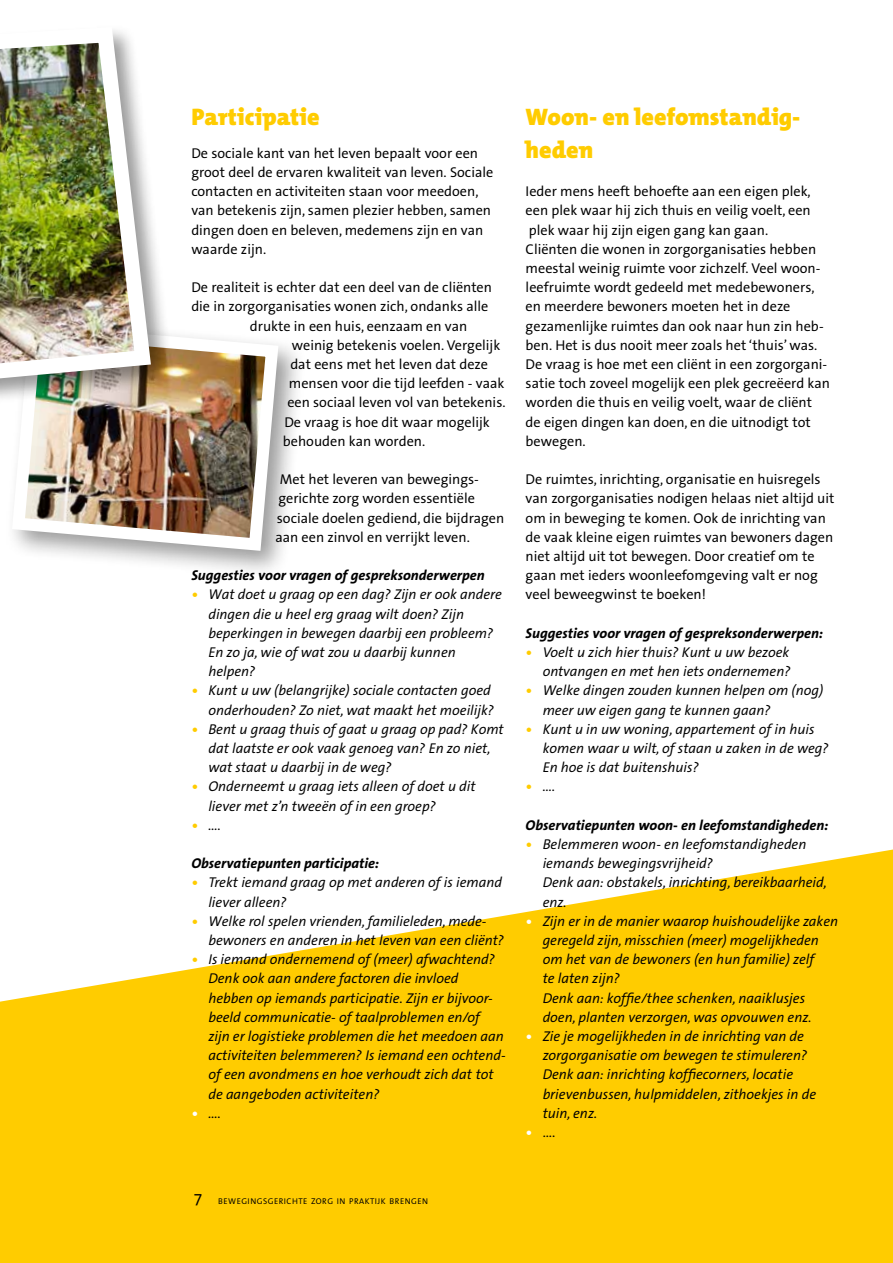
<style>
.page{position:relative;width:893px;height:1263px;background:#fff}
.page>*{position:absolute;margin:0;border:0;box-sizing:border-box;transform-origin:0 0}
.t1{font:900 24px/32.4px "The Mix";color:#fc0}
.t2{font:italic 14.25px/19.2px "The Sans Office";color:#000}
.t3{font:14.25px/19.2px "The Sans Office";color:#000}
.t4{font:italic 700 14.25px "The Sans Office";color:#000}
.t5{font:8.4px "The Sans Office";letter-spacing:.055em;color:#000}
.s1{font-weight:700;font-style:normal;color:#fc0}
.s2{font-weight:700;font-style:normal;color:#fff}
.s3{font-weight:700;color:#fff}
.s4{font-size:16.5px}
</style>
<div class="page">
<svg style="left:0;top:849px;width:893px;height:414px;fill:#fc0"></svg>
<div style="left:4px;top:316px;width:303px;height:263px;background:#000;opacity:.4"></div>
<img style="left:6px;top:318px;width:279px;height:239px">
<div style="left:0;top:24px;width:175px;height:412px;background:#000;opacity:.4"></div>
<img style="left:0;top:24px;width:159px;height:397px">
<h1 class="t1" style="left:191px;top:101px;width:130px">Participatie</h1>
<p class="t3" style="left:191px;top:144px;width:304px">De sociale kant van het leven bepaalt voor een groot deel de ervaren kwaliteit van leven. Sociale contacten en activiteiten staan voor meedoen, van betekenis zijn, samen plezier hebben, samen dingen doen en beleven, medemens zijn en van waarde zijn.</p>
<p class="t3" style="left:191px;top:278px;width:302px">De realiteit is echter dat een deel van de cliënten</p>
<p class="t3" style="left:191px;top:297px;width:299px">die in zorgorganisaties wonen zich, ondanks alle</p>
<p class="t3" style="left:250px;top:317px;width:219px">drukte in een huis, eenzaam en van</p>
<p class="t3" style="left:292px;top:336px;width:210px">weinig betekenis voelen. Vergelijk</p>
<p class="t3" style="left:290px;top:355px;width:199px">dat eens met het leven dat deze</p>
<p class="t3" style="left:289px;top:374px;width:217px">mensen voor die tijd leefden - vaak</p>
<p class="t3" style="left:287px;top:393px;width:220px">een sociaal leven vol van betekenis.</p>
<p class="t3" style="left:284px;top:413px;width:207px">De vraag is hoe dit waar mogelijk</p>
<p class="t3" style="left:283px;top:432px;width:144px">behouden kan worden.</p>
<p class="t3" style="left:275px;top:470px;width:230px;text-indent:4px">Met het leveren van bewegings&shy;gerichte zorg worden essentiële sociale doelen gediend, die bijdragen aan een zinvol en verrijkt leven.</p>
<p class="t4" style="left:191px;top:568px;width:295px">Suggesties voor vragen of gespreksonderwerpen</p>
<p class="t2" style="left:208px;top:586px;width:295px;text-indent:-17px"><span class="s1">•</span> Wat doet u graag op een dag? Zijn er ook andere dingen die u heel erg graag wilt doen? Zijn beperkingen in bewegen daarbij een probleem?<br>En zo ja, wie of wat zou u daarbij kunnen helpen?</p>
<p class="t2" style="left:191px;top:682px;width:304px;text-align:right"><span class="s1">•</span> Kunt u uw (belangrijke) sociale contacten goed onderhouden? Zo niet, wat maakt het moeilijk?</p>
<p class="t2" style="left:208px;top:720px;width:297px;text-indent:-17px"><span class="s1">•</span> Bent u graag thuis of gaat u graag op pad? Komt dat laatste er ook vaak genoeg van? En zo niet, wat staat u daarbij in de weg?</p>
<p class="t2" style="left:208px;top:778px;width:269px;text-indent:-17px"><span class="s1">•</span> Onderneemt u graag iets alleen of doet u dit liever met z’n tweeën of in een groep?</p>
<p class="t2" style="left:191px;top:816px;width:31px"><span class="s1">•</span> ….</p>
<p class="t4" style="left:191px;top:856px;width:189px">Observatiepunten participatie:</p>
<p class="t2" style="left:208px;top:874px;width:295px;text-indent:-17px"><span class="s1">•</span> Trekt iemand graag op met anderen of is iemand liever alleen?</p>
<p class="t2" style="left:208px;top:912px;width:297px;text-indent:-17px"><span class="s1">•</span> Welke rol spelen vrienden, familieleden, mede&shy;bewoners en anderen in het leven van een cliënt?</p>
<p class="t2" style="left:191px;top:950px;width:305px"><span class="s1">•</span> Is iemand ondernemend of (meer) afwachtend?</p>
<p class="t2" style="left:208px;top:970px;width:299px;text-indent:-17px"><span class="s1">•</span> Denk ook aan andere factoren die invloed hebben op iemands participatie. Zijn er bijvoor&shy;beeld communicatie- of taalproblemen en/of<br>zijn er logistieke problemen die het meedoen aan activiteiten belemmeren? Is iemand een ochtend&shy;of een avondmens en hoe verhoudt zich dat tot de aangeboden activiteiten?</p>
<p class="t2" style="left:191px;top:1104px;width:31px"><span class="s2">•</span> ….</p>
<h1 class="t1" style="left:526px;top:101px;width:276px">Woon- en leefomstandig&shy;heden</h1>
<p class="t3" style="left:526px;top:182px;width:306px">Ieder mens heeft behoefte aan een eigen plek, een plek waar hij zich thuis en veilig voelt, een plek waar hij zijn eigen gang kan gaan.<br>Cliënten die wonen in zorgorganisaties hebben meestal weinig ruimte voor zichzelf. Veel woon&shy;leefruimte wordt gedeeld met medebewoners, en meerdere bewoners moeten het in deze gezamenlijke ruimtes dan ook naar hun zin heb&shy;ben. Het is dus nooit meer zoals het ‘thuis’ was.<br>De vraag is hoe met een cliënt in een zorgorgani&shy;satie toch zoveel mogelijk een plek gecreëerd kan worden die thuis en veilig voelt, waar de cliënt de eigen dingen kan doen, en die uitnodigt tot bewegen.</p>
<p class="t3" style="left:526px;top:470px;width:310px">De ruimtes, inrichting, organisatie en huisregels van zorgorganisaties nodigen helaas niet altijd uit om in beweging te komen. Ook de inrichting van de vaak kleine eigen ruimtes van bewoners dagen niet altijd uit tot bewegen. Door creatief om te gaan met ieders woonleefomgeving valt er nog veel beweegwinst te boeken!</p>
<p class="t4" style="left:526px;top:625px;width:299px">Suggesties voor vragen of gespreksonderwerpen:</p>
<p class="t2" style="left:526px;top:643px;width:266px;text-align:right"><span class="s1">•</span> Voelt u zich hier thuis? Kunt u uw bezoek ontvangen en met hen iets ondernemen?</p>
<p class="t2" style="left:543px;top:682px;width:282px;text-indent:-17px"><span class="s1">•</span> Welke dingen zouden kunnen helpen om (nog) meer uw eigen gang te kunnen gaan?</p>
<p class="t2" style="left:543px;top:720px;width:288px;text-indent:-17px"><span class="s1">•</span> Kunt u in uw woning, appartement of in huis komen waar u wilt, of staan u zaken in de weg?<br>En hoe is dat buitenshuis?</p>
<p class="t2" style="left:526px;top:778px;width:31px"><span class="s1">•</span> ….</p>
<p class="t4" style="left:526px;top:817px;width:304px">Observatiepunten woon- en leefomstandigheden:</p>
<p class="t2" style="left:543px;top:835px;width:286px;text-indent:-17px"><span class="s1">•</span> Belemmeren woon- en leefomstandigheden iemands bewegingsvrijheid?<br>Denk aan: obstakels, inrichting, bereikbaarheid, enz.</p>
<p class="t2" style="left:543px;top:912px;width:297px;text-indent:-17px"><span class="s2">•</span> Zijn er in de manier waarop huishoudelijke zaken geregeld zijn, misschien (meer) mogelijkheden om het van de bewoners (en hun familie) zelf<br>te laten zijn?<br>Denk aan: koffie/thee schenken, naaiklusjes doen, planten verzorgen, was opvouwen enz.</p>
<p class="t2" style="left:543px;top:1027px;width:275px;text-indent:-17px"><span class="s2">•</span> Zie je mogelijkheden in de inrichting van de zorgorganisatie om bewegen te stimuleren?<br>Denk aan: inrichting koffiecorners, locatie brievenbussen, hulpmiddelen, zithoekjes in de tuin, enz.</p>
<p class="t3" style="left:526px;top:1123px;width:31px"><span class="s3">•</span> ….</p>
<p class="t5" style="left:193px;top:1197px;width:236px"><span class="s4">7</span> BEWEGINGSGERICHTE ZORG IN PRAKTIJK BRENGEN</p>
</div>
